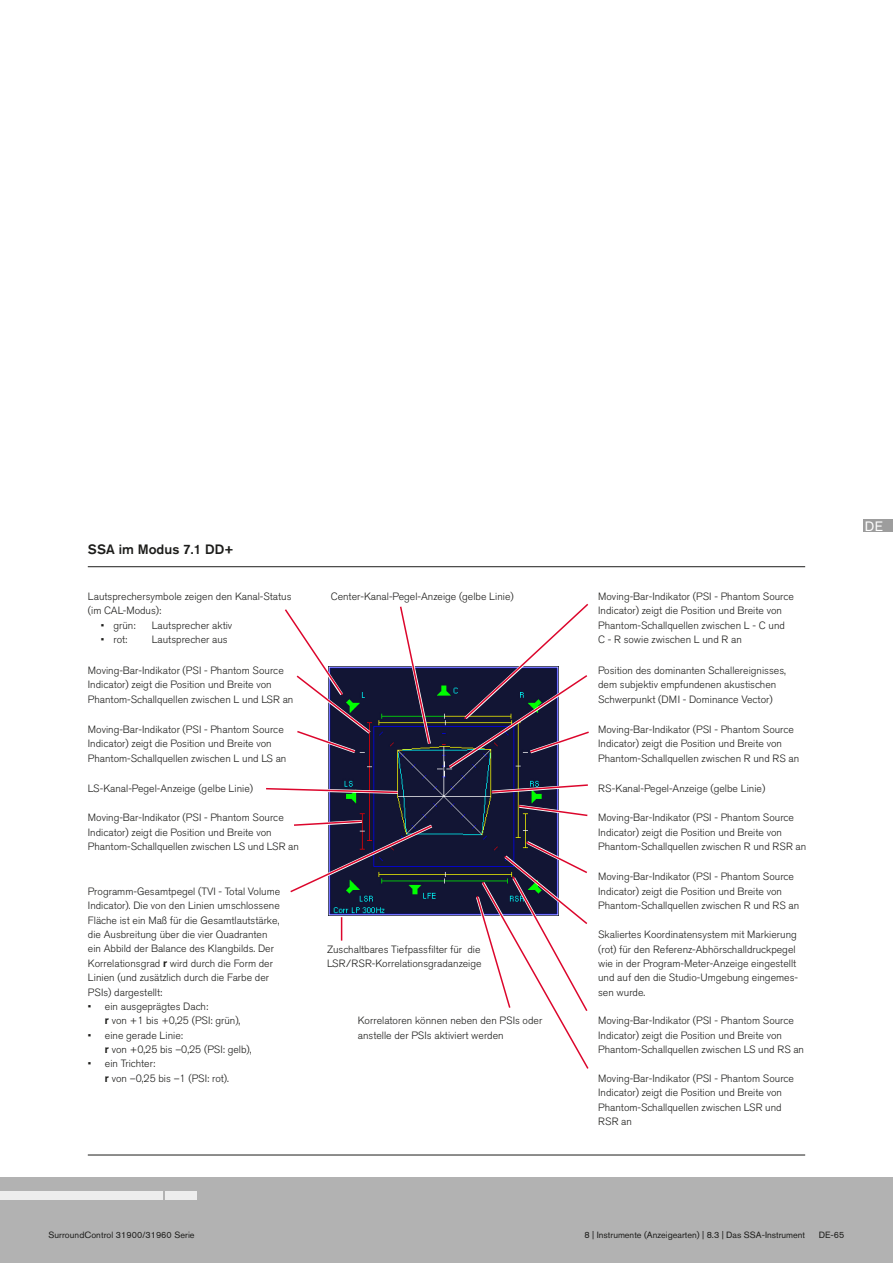
<style>
.page{position:relative;width:893px;height:1263px;background:#fff}
.page>*{position:absolute;margin:0;border:0;box-sizing:border-box;transform-origin:0 0}
.t1{font:500 13.5px "Akzidenz Grotesk BE";color:#1d1d1b}
.t2{font:13.5px "Akzidenz Grotesk BE";color:#fff}
.t3{font:300 10.5px/14.4px "Akzidenz Grotesk BE";color:#1d1d1b}
.t4{font:9px "Akzidenz Grotesk BE";color:#1d1d1b}
.s1{font-family:"Swiss 721 BT";font-weight:700}
</style>
<div class="page">
<div style="left:0;top:1178px;width:893px;height:85px;background:#b2b2b2"></div>
<div style="left:165px;top:1191px;width:32px;height:9px;background:#ededed"></div>
<div style="left:0;top:1191px;width:162px;height:9px;background:#ededed"></div>
<div style="left:863px;top:520px;width:30px;height:12px;background:#9d9d9d"></div>
<img style="left:328px;top:667px;width:231px;height:249px">
<svg style="left:341px;top:917px;width:1px;height:23px"></svg>
<svg style="left:398px;top:606px;width:35px;height:141px"></svg>
<svg style="left:445px;top:603px;width:144px;height:168px"></svg>
<hr style="left:88px;top:1154px;width:717px;height:1px;background:#1d1d1b">
<svg style="left:285px;top:609px;width:89px;height:146px"></svg>
<svg style="left:290px;top:818px;width:146px;height:78px"></svg>
<svg style="left:266px;top:786px;width:135px;height:9px"></svg>
<svg style="left:516px;top:803px;width:72px;height:16px"></svg>
<svg style="left:489px;top:782px;width:99px;height:13px"></svg>
<svg style="left:474px;top:838px;width:115px;height:231px"></svg>
<hr style="left:88px;top:566px;width:717px;height:1px;background:#1d1d1b">
<p class="t1" style="left:88px;top:541px;width:148px">SSA im Modus 7.1 DD+</p>
<p class="t3" style="left:88px;top:589px;width:205px">Lautsprechersymbole zeigen den Kanal-Status (im CAL-Modus):</p>
<p class="t3" style="left:101px;top:618px;width:36px">• grün:</p>
<p class="t3" style="left:152px;top:618px;width:82px">Lautsprecher aktiv</p>
<p class="t3" style="left:101px;top:632px;width:28px">• rot:</p>
<p class="t3" style="left:152px;top:632px;width:78px">Lautsprecher aus</p>
<p class="t3" style="left:88px;top:663px;width:207px">Moving-Bar-Indikator (PSI - Phantom Source<br>Indicator) zeigt die Position und Breite von<br>Phantom-Schallquellen zwischen L und LSR an</p>
<p class="t3" style="left:88px;top:722px;width:200px">Moving-Bar-Indikator (PSI - Phantom Source<br>Indicator) zeigt die Position und Breite von<br>Phantom-Schallquellen zwischen L und LS an</p>
<p class="t3" style="left:88px;top:781px;width:167px">LS-Kanal-Pegel-Anzeige (gelbe Linie)</p>
<p class="t3" style="left:88px;top:810px;width:212px">Moving-Bar-Indikator (PSI - Phantom Source<br>Indicator) zeigt die Position und Breite von<br>Phantom-Schallquellen zwischen LS und LSR an</p>
<p class="t3" style="left:88px;top:884px;width:194px">Programm-Gesamtpegel (TVI - Total Volume Indicator). Die von den Linien umschlossene Fläche ist ein Maß für die Gesamtlautstärke, die Ausbreitung über die vier Quadranten ein Abbild der Balance des Klangbilds. Der Korrelationsgrad <span class="s1">r</span> wird durch die Form der Linien (und zusätzlich durch die Farbe der PSIs) dargestellt:</p>
<p class="t3" style="left:105px;top:999px;width:137px;text-indent:-17px">• ein ausgeprägtes Dach:<br><span class="s1">r</span> von +1 bis +0,25 (PSI: grün),</p>
<p class="t3" style="left:105px;top:1028px;width:148px;text-indent:-17px">• eine gerade Linie:<br><span class="s1">r</span> von +0,25 bis –0,25 (PSI: gelb),</p>
<p class="t3" style="left:105px;top:1057px;width:125px;text-indent:-17px">• ein Trichter:<br><span class="s1">r</span> von –0,25 bis –1 (PSI: rot).</p>
<p class="t3" style="left:331px;top:589px;width:185px">Center-Kanal-Pegel-Anzeige (gelbe Linie)</p>
<p class="t3" style="left:327px;top:942px;width:156px">Zuschaltbares Tiefpassfilter für die<br>LSR/RSR-Korrelationsgradanzeige</p>
<p class="t3" style="left:358px;top:1014px;width:186px">Korrelatoren können neben den PSIs oder anstelle der PSIs aktiviert werden</p>
<p class="t4" style="left:48px;top:1229px;width:148px">SurroundControl 31900/31960 Serie</p>
<p class="t3" style="left:598px;top:589px;width:197px">Moving-Bar-Indikator (PSI - Phantom Source Indicator) zeigt die Position und Breite von Phantom-Schallquellen zwischen L - C und C - R sowie zwischen L und R an</p>
<p class="t3" style="left:598px;top:663px;width:189px">Position des dominanten Schallereignisses, dem subjektiv empfundenen akustischen<br>Schwerpunkt (DMI - Dominance Vector)</p>
<p class="t3" style="left:598px;top:722px;width:203px">Moving-Bar-Indikator (PSI - Phantom Source<br>Indicator) zeigt die Position und Breite von<br>Phantom-Schallquellen zwischen R und RS an</p>
<p class="t3" style="left:598px;top:781px;width:169px">RS-Kanal-Pegel-Anzeige (gelbe Linie)</p>
<p class="t3" style="left:598px;top:810px;width:210px">Moving-Bar-Indikator (PSI - Phantom Source<br>Indicator) zeigt die Position und Breite von<br>Phantom-Schallquellen zwischen R und RSR an</p>
<p class="t3" style="left:598px;top:870px;width:203px">Moving-Bar-Indikator (PSI - Phantom Source<br>Indicator) zeigt die Position und Breite von<br>Phantom-Schallquellen zwischen R und RS an</p>
<p class="t3" style="left:598px;top:927px;width:201px">Skaliertes Koordinatensystem mit Markierung (rot) für den Referenz-Abhörschalldruckpegel wie in der Program-Meter-Anzeige eingestellt und auf den die Studio-Umgebung eingemes&shy;sen wurde.</p>
<p class="t3" style="left:598px;top:1014px;width:207px">Moving-Bar-Indikator (PSI - Phantom Source<br>Indicator) zeigt die Position und Breite von<br>Phantom-Schallquellen zwischen LS und RS an</p>
<p class="t3" style="left:598px;top:1071px;width:197px">Moving-Bar-Indikator (PSI - Phantom Source Indicator) zeigt die Position und Breite von Phantom-Schallquellen zwischen LSR und RSR an</p>
<p class="t2" style="left:865px;top:518px;width:20px">DE</p>
<p class="t4" style="left:585px;top:1229px;width:222px">8 | Instrumente (Anzeigearten) | 8.3 | Das SSA-Instrument</p>
<p class="t4" style="left:819px;top:1229px;width:27px">DE-65</p>
</div>
